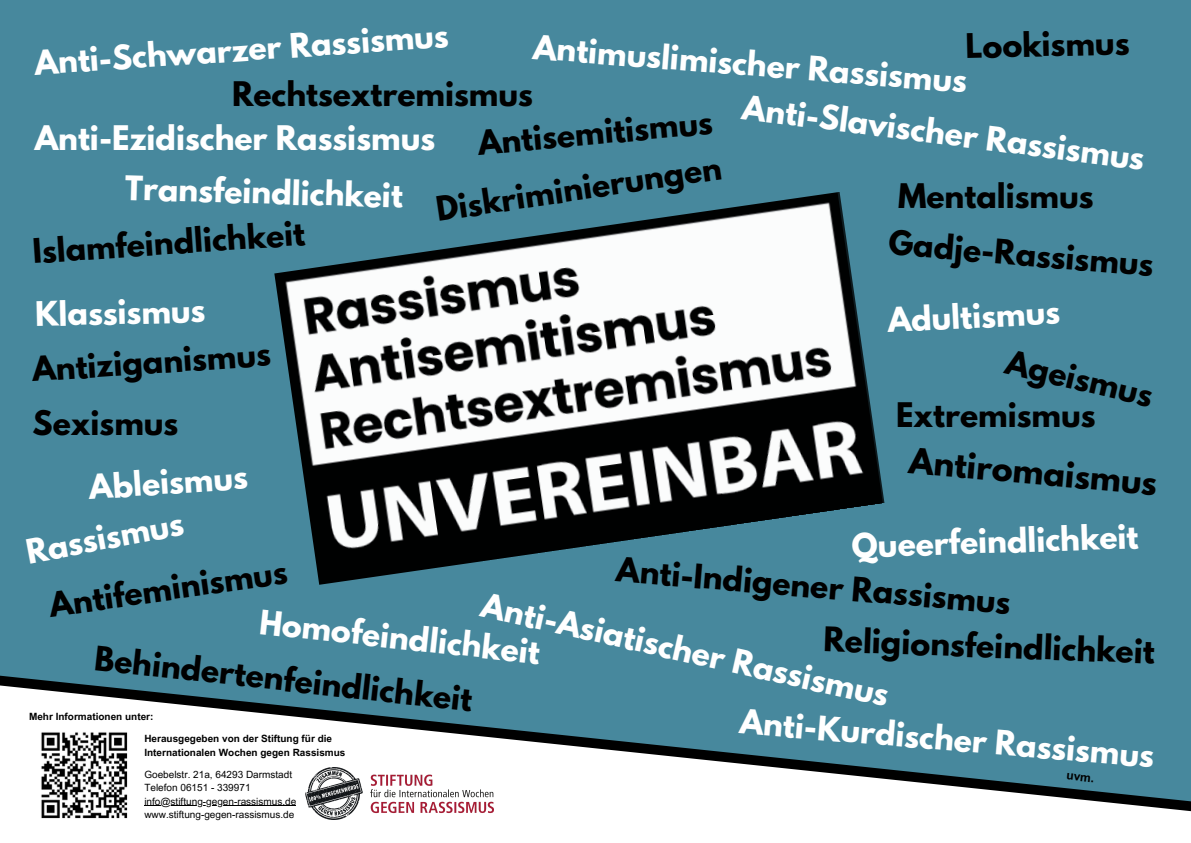
<style>
.page{position:relative;width:1191px;height:843px;background:#fff}
.page>*{position:absolute;margin:0;border:0;box-sizing:border-box;transform-origin:0 0}
.t1{font:700 31.5px "League Spartan";color:#000}
.t2{font:700 30px "League Spartan";color:#fff}
.t3{font:700 30px "League Spartan";color:#000}
.t4{font:700 12px "Arial MT Pro";color:#000}
.t5{font:10px "Arial MT Pro";color:#000}
.t6{font:700 10px/13.5px "Arial MT Pro";color:#000}
</style>
<div class="page">
<div style="left:0;top:0;width:1190px;height:842px;background:#47889d"></div>
<img style="left:274px;top:192px;width:610px;height:392px">
<div style="left:0;top:820px;width:1190px;height:22px;background:#fff"></div>
<svg style="left:0;top:675px;width:1190px;height:145px"></svg>
<hr style="left:144px;top:804px;width:152px;height:1px;background:#000">
<img style="left:29px;top:720px;width:110px;height:110px">
<img style="left:305px;top:767px;width:188px;height:52px">
<h1 class="t2" style="left:34px;top:48px;width:416px;rotate:-4deg">Anti-Schwarzer Rassismus</h1>
<h1 class="t3" style="left:965px;top:31px;width:165px;rotate:-1deg">Lookismus</h1>
<h1 class="t2" style="left:534px;top:33px;width:436px;rotate:4deg">Antimuslimischer Rassismus</h1>
<h1 class="t3" style="left:232px;top:79px;width:302px">Rechtsextremismus</h1>
<h2 class="t2" style="left:744px;top:93px;width:406px;rotate:7deg">Anti-Slavischer Rassismus</h2>
<h1 class="t3" style="left:476px;top:128px;width:237px;rotate:-5deg">Antisemitismus</h1>
<p class="t2" style="left:35px;top:123px;width:402px">Anti-Ezidischer Rassismus</p>
<h1 class="t3" style="left:434px;top:193px;width:289px;rotate:-8deg">Diskriminierungen</h1>
<h1 class="t2" style="left:126px;top:172px;width:279px;rotate:2deg">Transfeindlichkeit</h1>
<h1 class="t3" style="left:898px;top:181px;width:197px">Mentalismus</h1>
<p class="t3" style="left:32px;top:236px;width:274px;rotate:-4deg">Islamfeindlichkeit</p>
<h1 class="t3" style="left:890px;top:227px;width:267px;rotate:5deg">Gadje-Rassismus</h1>
<h1 class="t2" style="left:35px;top:298px;width:172px;rotate:-1deg">Klassismus</h1>
<p class="t3" style="left:31px;top:354px;width:240px;rotate:-4deg">Antiziganismus</p>
<h1 class="t3" style="left:33px;top:407px;width:147px">Sexismus</h1>
<h1 class="t2" style="left:88px;top:472px;width:160px;rotate:-4deg">Ableismus</h1>
<h1 class="t2" style="left:886px;top:305px;width:174px;rotate:-3deg">Adultismus</h1>
<h1 class="t3" style="left:1009px;top:346px;width:151px;rotate:13deg">Ageismus</h1>
<h3 class="t3" style="left:896px;top:400px;width:201px">Extremismus</h3>
<h1 class="t1" style="left:910px;top:444px;width:250px;rotate:5deg">Antiromaismus</h1>
<h1 class="t2" style="left:24px;top:537px;width:161px;rotate:-11deg">Rassismus</h1>
<h1 class="t2" style="left:851px;top:530px;width:288px;rotate:-2deg">Queerfeindlichkeit</h1>
<h1 class="t3" style="left:618px;top:553px;width:397px;rotate:5deg">Anti-Indigener Rassismus</h1>
<h1 class="t3" style="left:47px;top:589px;width:241px;rotate:-8deg">Antifeminismus</h1>
<h1 class="t2" style="left:486px;top:588px;width:418px;rotate:13deg">Anti-Asiatischer Rassismus</h1>
<p class="t2" style="left:261px;top:607px;width:283px;rotate:6deg">Homofeindlichkeit</p>
<p class="t3" style="left:824px;top:624px;width:333px;rotate:2deg">Religionsfeindlichkeit</p>
<p class="t3" style="left:96px;top:643px;width:381px;rotate:6deg">Behindertenfeindlichkeit</p>
<p class="t2" style="left:741px;top:705px;width:417px;rotate:5deg">Anti-Kurdischer Rassismus</p>
<h1 class="t6" style="left:29px;top:710px;width:126px">Mehr Informationen unter:</h1>
<h1 class="t6" style="left:144px;top:733px;width:203px">Herausgegeben von der Stiftung für die<br>Internationalen Wochen gegen Rassismus</h1>
<h1 class="t5" style="left:144px;top:770px;width:149px">Goebelstr. 21a, 64293 Darmstadt</h1>
<h1 class="t5" style="left:144px;top:783px;width:108px">Telefon 06151 - 339971</h1>
<h1 class="t5" style="left:144px;top:797px;width:153px">info@stiftung-gegen-rassismus.de</h1>
<h1 class="t5" style="left:144px;top:810px;width:151px">www.stiftung-gegen-rassismus.de</h1>
<h3 class="t4" style="left:1066px;top:770px;width:30px;rotate:6deg">uvm.</h3>
</div>
